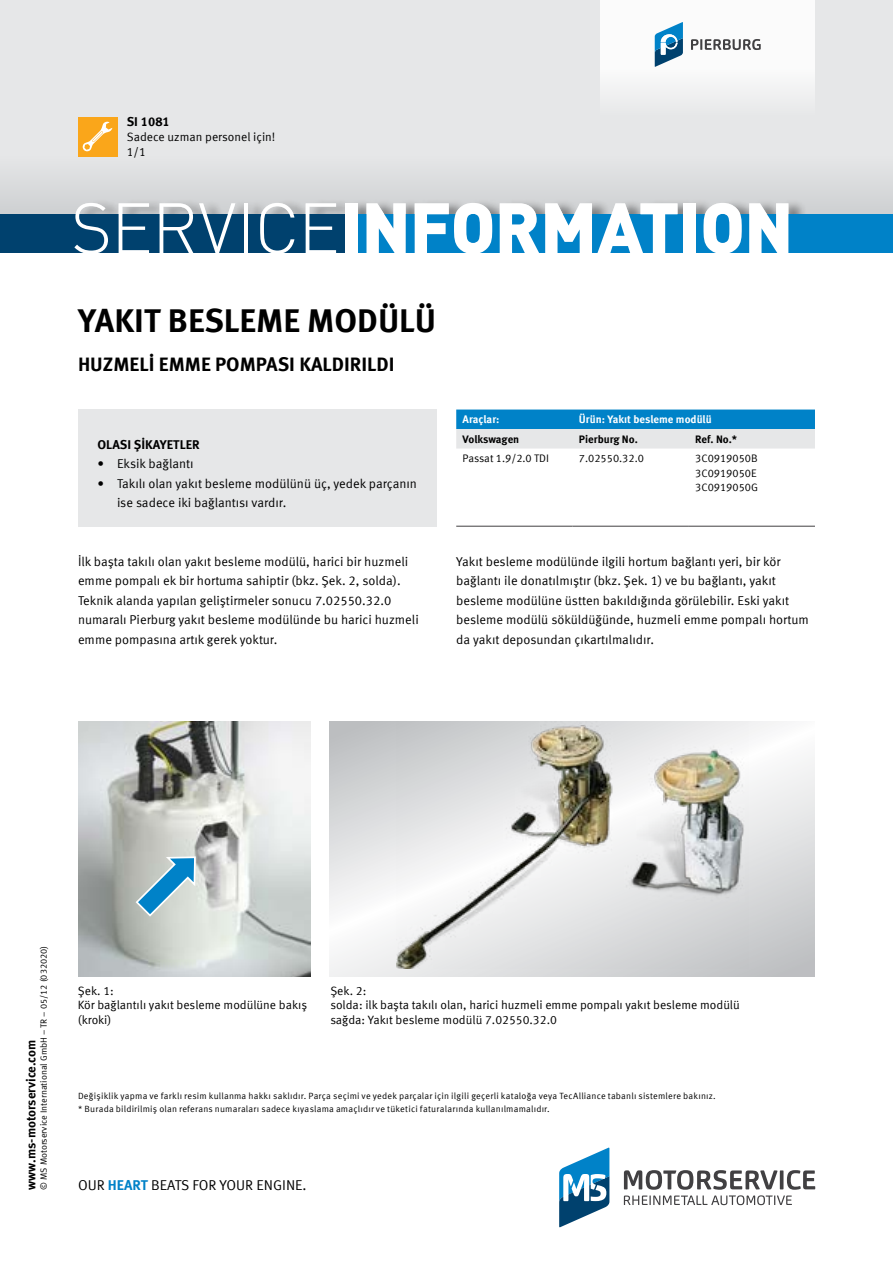
<style>
.page{position:relative;width:893px;height:1263px;background:#fff}
.page>*{position:absolute;margin:0;border:0;box-sizing:border-box;transform-origin:0 0}
.t1{font:900 70.5px "DIN Pro";letter-spacing:-.015em;color:#fff}
.t2{font:700 33px "Meta Offc Pro";color:#000}
.t3{font:700 19.5px "Meta Offc Pro";color:#000}
.t4{font:14.25px "Meta Offc Pro Norm";color:#000}
.t5{font:12.75px/19.5px "Meta Offc Pro Norm";color:#000}
.t6{font:700 12.75px "Meta Offc Pro";color:#000}
.t7{font:12px/14.7px "Meta Offc Pro Norm";color:#000}
.t8{font:10.8px/14.7px "Meta Offc Pro Norm";color:#000}
.t9{font:700 10.8px "Meta Offc Pro";color:#fff}
.t10{font:700 10.8px "Meta Offc Pro";letter-spacing:-.005em;color:#000}
.t11{font:9px "Meta Offc Pro Norm";letter-spacing:.02em;color:#000}
.t12{font:9px "Meta Offc Pro Norm";color:#000}
.s1{font-weight:300}
.s2{font-family:"Meta Offc Pro";font-weight:700;color:#0082c8}
</style>
<div class="page">
<svg style="left:559px;top:1147px;width:50px;height:80px"></svg>
<svg style="left:624px;top:1170px;width:191px;height:35px"></svg>
<div style="left:0;top:0;width:893px;height:224px;background:#e6e7e8"></div>
<div style="left:0;top:156px;width:893px;height:58px;background:#dcdddf"></div>
<div style="left:77px;top:200px;width:730px;height:14px;background:#000;opacity:.4"></div>
<div style="left:0;top:214px;width:893px;height:39px;background:#00416e"></div>
<div style="left:347px;top:214px;width:546px;height:39px;background:#0082c8"></div>
<div style="left:78px;top:117px;width:39px;height:39px;background:#faa61a"></div>
<svg style="left:82px;top:121px;width:30px;height:31px"></svg>
<div style="left:600px;top:0;width:215px;height:117px;background:linear-gradient(to bottom,#fff,#edeeef)"></div>
<svg style="left:691px;top:39px;width:70px;height:11px"></svg>
<svg style="left:655px;top:22px;width:28px;height:45px"></svg>
<img style="left:78px;top:722px;width:232px;height:255px">
<svg style="left:330px;top:722px;width:485px;height:255px"></svg>
<img style="left:396px;top:722px;width:352px;height:247px">
<svg style="left:134px;top:855px;width:63px;height:63px;background:#90bacb"></svg>
<svg style="left:456px;top:409px;width:359px;height:39px;background:#73b4d8"></svg>
<hr style="left:456px;top:526px;width:117px;height:1px;background:#414042">
<hr style="left:573px;top:526px;width:116px;height:1px;background:#414042">
<hr style="left:689px;top:526px;width:126px;height:1px;background:#414042">
<div style="left:78px;top:409px;width:359px;height:117px;background:#e6e7e8"></div>
<p class="t6" style="left:127px;top:111px;width:45px">SI 1081</p>
<p class="t7" style="left:127px;top:129px;width:150px">Sadece uzman personel için!</p>
<p class="t7" style="left:127px;top:144px;width:21px">1/1</p>
<h1 class="t1" style="left:71px;top:172px;width:724px"><span class="s1">SERVICE</span>INFORMATION</h1>
<h2 class="t2" style="left:78px;top:294px;width:360px">YAKIT BESLEME MODÜLÜ</h2>
<h3 class="t3" style="left:78px;top:348px;width:318px">HUZMELI EMME POMPASI KALDIRILDI</h3>
<p class="t6" style="left:97px;top:434px;width:104px">OLASI ŞIKAYETLER</p>
<p class="t5" style="left:97px;top:453px;width:98px">• Eksik bağlantı</p>
<p class="t5" style="left:117px;top:473px;width:301px;text-indent:-19px">• Takılı olan yakıt besleme modülünü üç, yedek parçanın ise sadece iki bağlantısı vardır.</p>
<p class="t5" style="left:78px;top:551px;width:342px">İlk başta takılı olan yakıt besleme modülü, harici bir huzmeli emme pompalı ek bir hortuma sahiptir (bkz. Şek. 2, solda).<br>Teknik alanda yapılan geliştirmeler sonucu 7.02550.32.0 numaralı Pierburg yakıt besleme modülünde bu harici huzmeli emme pompasına artık gerek yoktur.</p>
<p class="t9" style="left:463px;top:411px;width:38px">Araçlar:</p>
<p class="t9" style="left:579px;top:411px;width:134px">Ürün: Yakıt besleme modülü</p>
<p class="t10" style="left:463px;top:430px;width:58px">Volkswagen</p>
<p class="t10" style="left:579px;top:430px;width:60px">Pierburg No.</p>
<p class="t10" style="left:695px;top:430px;width:43px">Ref. No.*</p>
<p class="t8" style="left:463px;top:450px;width:88px">Passat 1.9/2.0 TDI</p>
<p class="t8" style="left:579px;top:450px;width:67px">7.02550.32.0</p>
<p class="t8" style="left:695px;top:450px;width:64px">3C0919050B<br>3C0919050E<br>3C0919050G</p>
<p class="t5" style="left:456px;top:551px;width:354px">Yakıt besleme modülünde ilgili hortum bağlantı yeri, bir kör bağlantı ile donatılmıştır (bkz. Şek. 1) ve bu bağlantı, yakıt besleme modülüne üstten bakıldığında görülebilir. Eski yakıt besleme modülü söküldüğünde, huzmeli emme pompalı hortum da yakıt deposundan çıkartılmalıdır.</p>
<p class="t12" style="left:37px;top:1189px;width:245px;rotate:-90deg">© MS Motorservice International GmbH – TR – 05/12 (032020)</p>
<p class="t6" style="left:21px;top:1189px;width:151px;rotate:-90deg">www.ms-motorservice.com</p>
<p class="t7" style="left:78px;top:982px;width:231px">Şek. 1:<br>Kör bağlantılı yakıt besleme modülüne bakış (kroki)</p>
<p class="t7" style="left:330px;top:982px;width:411px">Şek. 2:<br>solda: ilk başta takılı olan, harici huzmeli emme pompalı yakıt besleme modülü sağda: Yakıt besleme modülü 7.02550.32.0</p>
<p class="t11" style="left:78px;top:1089px;width:639px">Değişiklik yapma ve farklı resim kullanma hakkı saklıdır. Parça seçimi ve yedek parçalar için ilgili geçerli kataloğa veya TecAlliance tabanlı sistemlere bakınız.</p>
<p class="t11" style="left:78px;top:1102px;width:473px">* Burada bildirilmiş olan referans numaraları sadece kıyaslama amaçlıdır ve tüketici faturalarında kullanılmamalıdır.</p>
<p class="t4" style="left:78px;top:1174px;width:230px">OUR <span class="s2">HEART</span> BEATS FOR YOUR ENGINE.</p>
</div>
